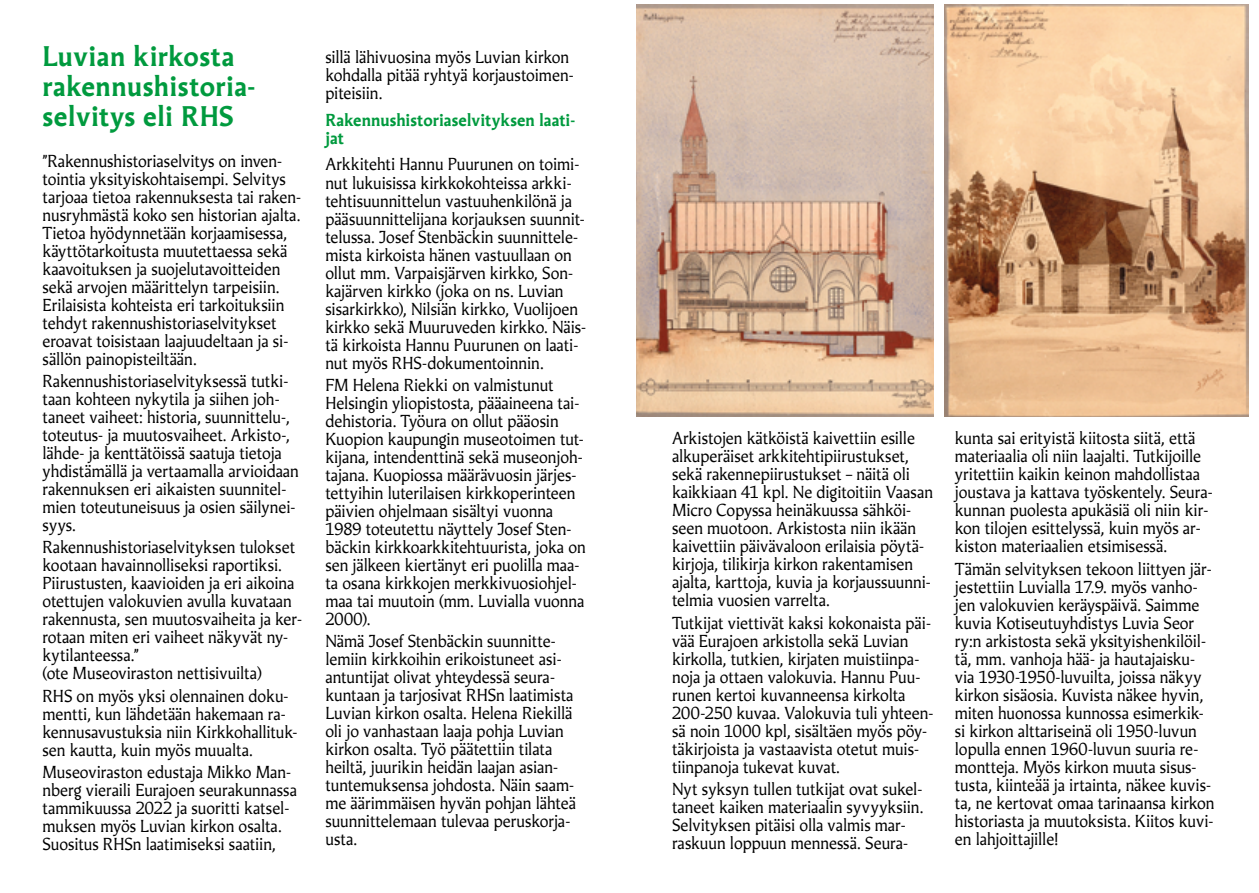
<style>
.page{position:relative;width:1259px;height:893px;background:#fff}
.page>*{position:absolute;margin:0;border:0;box-sizing:border-box;transform-origin:0 0}
.t1{font:700 27px/30px "Martti Display";letter-spacing:.01em;color:#009a3e}
.t2{font:16.5px/18px "Martti";letter-spacing:-.005em;color:#000}
.t3{font:700 16.5px/18px "Martti";color:#009a3e}
</style>
<div class="page">
<img style="left:944px;top:5px;width:304px;height:411px">
<img style="left:636px;top:5px;width:297px;height:411px">
<h1 class="t1" style="left:43px;top:41px;width:214px">Luvian kirkosta rakennushistoria&shy;selvitys eli RHS</h1>
<p class="t2" style="left:43px;top:152px;width:260px">”Rakennushistoriaselvitys on inven&shy;tointia yksityiskohtaisempi. Selvitys tarjoaa tietoa rakennuksesta tai raken&shy;nusryhmästä koko sen historian ajalta.<br>Tietoa hyödynnetään korjaamisessa, käyttötarkoitusta muutettaessa sekä kaavoituksen ja suojelutavoitteiden sekä arvojen määrittelyn tarpeisiin.<br>Erilaisista kohteista eri tarkoituksiin tehdyt rakennushistoriaselvitykset eroavat toisistaan laajuudeltaan ja si&shy;sällön painopisteiltään.</p>
<p class="t2" style="left:43px;top:372px;width:258px">Rakennushistoriaselvityksessä tutki&shy;taan kohteen nykytila ja siihen joh&shy;taneet vaiheet: historia, suunnittelu-, toteutus- ja muutosvaiheet. Arkisto-, lähde- ja kenttätöissä saatuja tietoja yhdistämällä ja vertaamalla arvioidaan rakennuksen eri aikaisten suunnitel&shy;mien toteutuneisuus ja osien säilynei&shy;syys.</p>
<p class="t2" style="left:43px;top:538px;width:261px">Rakennushistoriaselvityksen tulokset kootaan havainnolliseksi raportiksi.<br>Piirustusten, kaavioiden ja eri aikoina otettujen valokuvien avulla kuvataan rakennusta, sen muutosvaiheita ja ker&shy;rotaan miten eri vaiheet näkyvät ny&shy;kytilanteessa.”<br>(ote Museoviraston nettisivuilta)</p>
<p class="t2" style="left:43px;top:687px;width:256px">RHS on myös yksi olennainen doku&shy;mentti, kun lähdetään hakemaan ra&shy;kennusavustuksia niin Kirkkohallituk&shy;sen kautta, kuin myös muualta.</p>
<p class="t2" style="left:43px;top:763px;width:256px">Museoviraston edustaja Mikko Man&shy;nberg vieraili Eurajoen seurakunnassa tammikuussa 2022 ja suoritti katsel&shy;muksen myös Luvian kirkon osalta.<br>Suositus RHSn laatimiseksi saatiin,</p>
<p class="t2" style="left:325px;top:49px;width:250px">sillä lähivuosina myös Luvian kirkon kohdalla pitää ryhtyä korjaustoimen&shy;piteisiin.</p>
<p class="t3" style="left:325px;top:111px;width:251px">Rakennushistoriaselvityksen laati&shy;jat</p>
<p class="t2" style="left:325px;top:156px;width:262px">Arkkitehti Hannu Puurunen on toimi&shy;nut lukuisissa kirkkokohteissa arkki&shy;tehtisuunnittelun vastuuhenkilönä ja pääsuunnittelijana korjauksen suunnit&shy;telussa. Josef Stenbäckin suunnittele&shy;mista kirkoista hänen vastuullaan on ollut mm. Varpaisjärven kirkko, Son&shy;kajärven kirkko (joka on ns. Luvian sisarkirkko), Nilsiän kirkko, Vuolijoen kirkko sekä Muuruveden kirkko. Näis&shy;tä kirkoista Hannu Puurunen on laati&shy;nut myös RHS-dokumentoinnin.</p>
<p class="t2" style="left:325px;top:376px;width:262px">FM Helena Riekki on valmistunut Helsingin yliopistosta, pääaineena tai&shy;dehistoria. Työura on ollut pääosin Kuopion kaupungin museotoimen tut&shy;kijana, intendenttinä sekä museonjoh&shy;tajana. Kuopiossa määrävuosin järjes&shy;tettyihin luterilaisen kirkkoperinteen päivien ohjelmaan sisältyi vuonna 1989 toteutettu näyttely Josef Sten&shy;bäckin kirkkoarkkitehtuurista, joka on sen jälkeen kiertänyt eri puolilla maa&shy;ta osana kirkkojen merkkivuosiohjel&shy;maa tai muutoin (mm. Luvialla vuonna 2000).</p>
<p class="t2" style="left:325px;top:632px;width:252px">Nämä Josef Stenbäckin suunnitte&shy;lemiin kirkkoihin erikoistuneet asi&shy;antuntijat olivat yhteydessä seura&shy;kuntaan ja tarjosivat RHSn laatimista Luvian kirkon osalta. Helena Riekillä oli jo vanhastaan laaja pohja Luvian kirkon osalta. Työ päätettiin tilata heiltä, juurikin heidän laajan asian&shy;tuntemuksensa johdosta. Näin saam&shy;me äärimmäisen hyvän pohjan lähteä suunnittelemaan tulevaa peruskorja&shy;usta.</p>
<p class="t2" style="left:672px;top:429px;width:263px">Arkistojen kätköistä kaivettiin esille alkuperäiset arkkitehtipiirustukset, sekä rakennepiirustukset – näitä oli kaikkiaan 41 kpl. Ne digitoitiin Vaasan Micro Copyssa heinäkuussa sähköi&shy;seen muotoon. Arkistosta niin ikään kaivettiin päivävaloon erilaisia pöytä&shy;kirjoja, tilikirja kirkon rakentamisen ajalta, karttoja, kuvia ja korjaussuunni&shy;telmia vuosien varrelta.</p>
<p class="t2" style="left:672px;top:614px;width:263px">Tutkijat viettivät kaksi kokonaista päi&shy;vää Eurajoen arkistolla sekä Luvian kirkolla, tutkien, kirjaten muistiinpa&shy;noja ja ottaen valokuvia. Hannu Puu&shy;runen kertoi kuvanneensa kirkolta 200-250 kuvaa. Valokuvia tuli yhteen&shy;sä noin 1000 kpl, sisältäen myös pöy&shy;täkirjoista ja vastaavista otetut muis&shy;tiinpanoja tukevat kuvat.</p>
<p class="t2" style="left:672px;top:780px;width:253px">Nyt syksyn tullen tutkijat ovat sukel&shy;taneet kaiken materiaalin syvyyksiin.<br>Selvityksen pitäisi olla valmis mar&shy;raskuun loppuun mennessä. Seura-</p>
<p class="t2" style="left:955px;top:429px;width:259px">kunta sai erityistä kiitosta siitä, että materiaalia oli niin laajalti. Tutkijoille yritettiin kaikin keinon mahdollistaa joustava ja kattava työskentely. Seura&shy;kunnan puolesta apukäsiä oli niin kir&shy;kon tilojen esittelyssä, kuin myös ar&shy;kiston materiaalien etsimisessä.</p>
<p class="t2" style="left:955px;top:559px;width:261px">Tämän selvityksen tekoon liittyen jär&shy;jestettiin Luvialla 17.9. myös vanho&shy;jen valokuvien keräyspäivä. Saimme kuvia Kotiseutuyhdistys Luvia Seor ry:n arkistosta sekä yksityishenkilöil&shy;tä, mm. vanhoja hää- ja hautajaisku&shy;via 1930-1950-luvuilta, joissa näkyy kirkon sisäosia. Kuvista näkee hyvin, miten huonossa kunnossa esimerkik&shy;si kirkon alttariseinä oli 1950-luvun lopulla ennen 1960-luvun suuria re&shy;montteja. Myös kirkon muuta sisus&shy;tusta, kiinteää ja irtainta, näkee kuvis&shy;ta, ne kertovat omaa tarinaansa kirkon historiasta ja muutoksista. Kiitos kuvi&shy;en lahjoittajille!</p>
</div>
